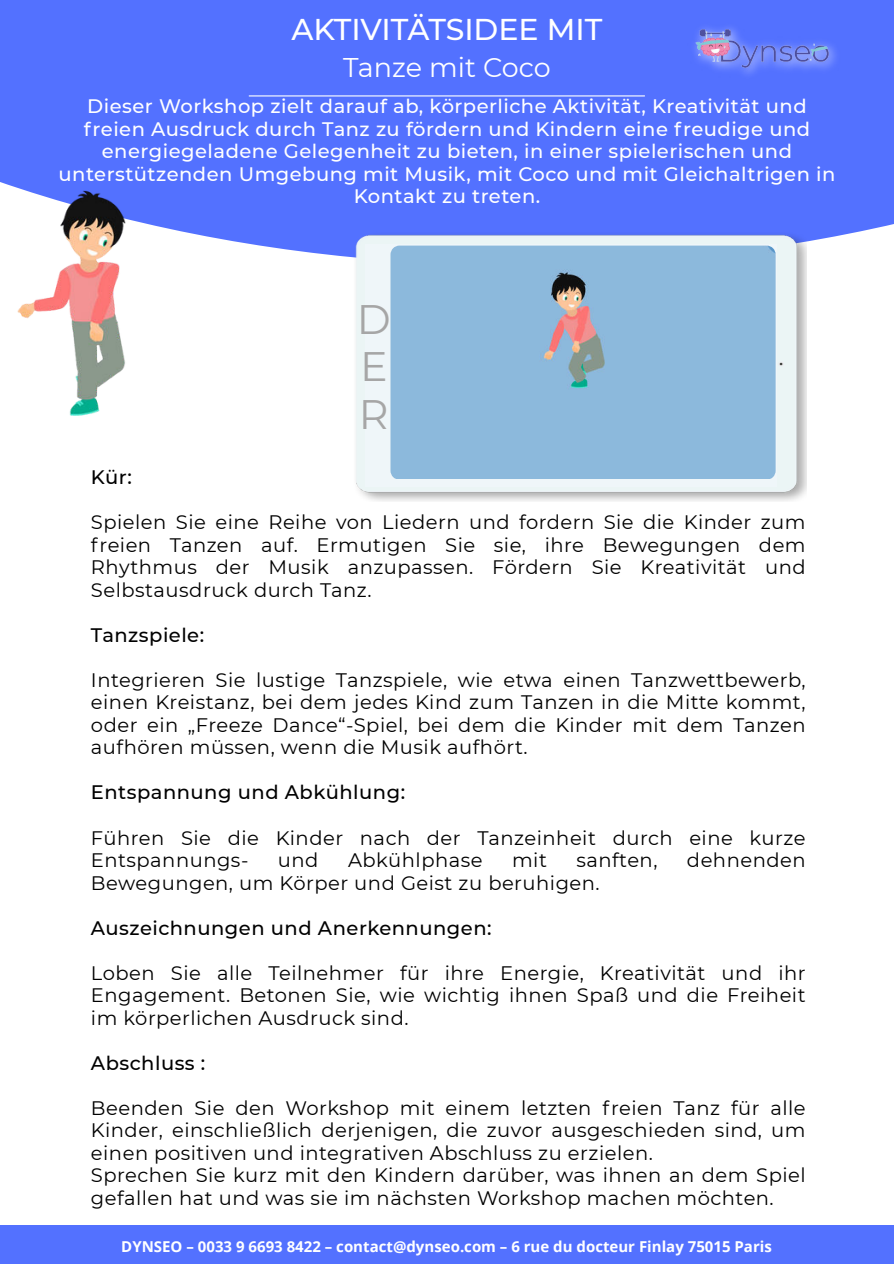
<style>
.page{position:relative;width:894px;height:1264px;background:#fff}
.page>*{position:absolute;margin:0;border:0;box-sizing:border-box;transform-origin:0 0}
.t1{font:41.1px/47.5px "Montserrat";color:#a6a6a6;text-align:justify}
.t2{font:500 30px "Montserrat";color:#fff}
.t3{font:27px "Montserrat";color:#fff}
.t4{font:19.5px/22.5px "Montserrat";letter-spacing:.025em;color:#000;text-align:justify}
.t5{font:500 19.5px/22.5px "Montserrat";letter-spacing:.025em;color:#fff;text-align:center}
.t6{font:500 19.5px "Montserrat";letter-spacing:.025em;color:#000}
.t7{font:700 15px "Open Sans";color:#fff}
</style>
<div class="page">
<div style="left:0;top:0;width:893px;height:265px;background:#5371ff"></div>
<img style="left:339px;top:234px;width:467px;height:267px">
<div style="left:365px;top:244px;width:410px;height:242px;background:#eff6f9"></div>
<img style="left:390px;top:245px;width:385px;height:234px">
<img style="left:695px;top:28px;width:141px;height:46px">
<hr style="left:249px;top:95px;width:395px;height:1px;background:#fff">
<img style="left:3px;top:183px;width:167px;height:233px">
<div style="left:0;top:1225px;width:893px;height:38px;background:#5371ff"></div>
<h2 class="t2" style="left:291px;top:8px;width:312px">AKTIVITÄTSIDEE MIT</h2>
<h3 class="t3" style="left:343px;top:49px;width:209px">Tanze mit Coco</h3>
<p class="t5" style="left:59px;top:94px;width:778px">Dieser Workshop zielt darauf ab, körperliche Aktivität, Kreativität und freien Ausdruck durch Tanz zu fördern und Kindern eine freudige und energiegeladene Gelegenheit zu bieten, in einer spielerischen und unterstützenden Umgebung mit Musik, mit Coco und mit Gleichaltrigen in Kontakt zu treten.</p>
<h1 class="t1" style="left:356px;top:294px;width:35px">D E R</h1>
<p class="t6" style="left:91px;top:463px;width:42px">Kür:</p>
<p class="t4" style="left:91px;top:510px;width:716px">Spielen Sie eine Reihe von Liedern und fordern Sie die Kinder zum freien Tanzen auf. Ermutigen Sie sie, ihre Bewegungen dem Rhythmus der Musik anzupassen. Fördern Sie Kreativität und Selbstausdruck durch Tanz.</p>
<p class="t6" style="left:91px;top:621px;width:115px">Tanzspiele:</p>
<p class="t4" style="left:91px;top:668px;width:716px">Integrieren Sie lustige Tanzspiele, wie etwa einen Tanzwettbewerb, einen Kreistanz, bei dem jedes Kind zum Tanzen in die Mitte kommt, oder ein „Freeze Dance“-Spiel, bei dem die Kinder mit dem Tanzen aufhören müssen, wenn die Musik aufhört.</p>
<p class="t6" style="left:91px;top:779px;width:315px">Entspannung und Abkühlung:</p>
<p class="t4" style="left:91px;top:825px;width:716px">Führen Sie die Kinder nach der Tanzeinheit durch eine kurze<br>Entspannungs-</p>
<p class="t4" style="left:278px;top:848px;width:42px">und</p>
<p class="t4" style="left:348px;top:848px;width:136px">Abkühlphase</p>
<p class="t4" style="left:512px;top:848px;width:36px">mit</p>
<p class="t4" style="left:576px;top:848px;width:82px">sanften,</p>
<p class="t4" style="left:686px;top:848px;width:120px">dehnenden</p>
<p class="t4" style="left:91px;top:870px;width:510px">Bewegungen, um Körper und Geist zu beruhigen.</p>
<p class="t6" style="left:91px;top:914px;width:402px">Auszeichnungen und Anerkennungen:</p>
<p class="t4" style="left:91px;top:960px;width:716px">Loben Sie alle Teilnehmer für ihre Energie, Kreativität und ihr Engagement. Betonen Sie, wie wichtig ihnen Spaß und die Freiheit im körperlichen Ausdruck sind.</p>
<p class="t6" style="left:91px;top:1049px;width:116px">Abschluss :</p>
<p class="t4" style="left:91px;top:1095px;width:716px;text-align:left">Beenden Sie den Workshop mit einem letzten freien Tanz für alle Kinder, einschließlich derjenigen, die zuvor ausgeschieden sind, um einen positiven und integrativen Abschluss zu erzielen.<br>Sprechen Sie kurz mit den Kindern darüber, was ihnen an dem Spiel gefallen hat und was sie im nächsten Workshop machen möchten.</p>
<p class="t7" style="left:121px;top:1235px;width:652px">DYNSEO – 0033 9 6693 8422 – contact@dynseo.com – 6 rue du docteur Finlay 75015 Paris</p>
</div>
